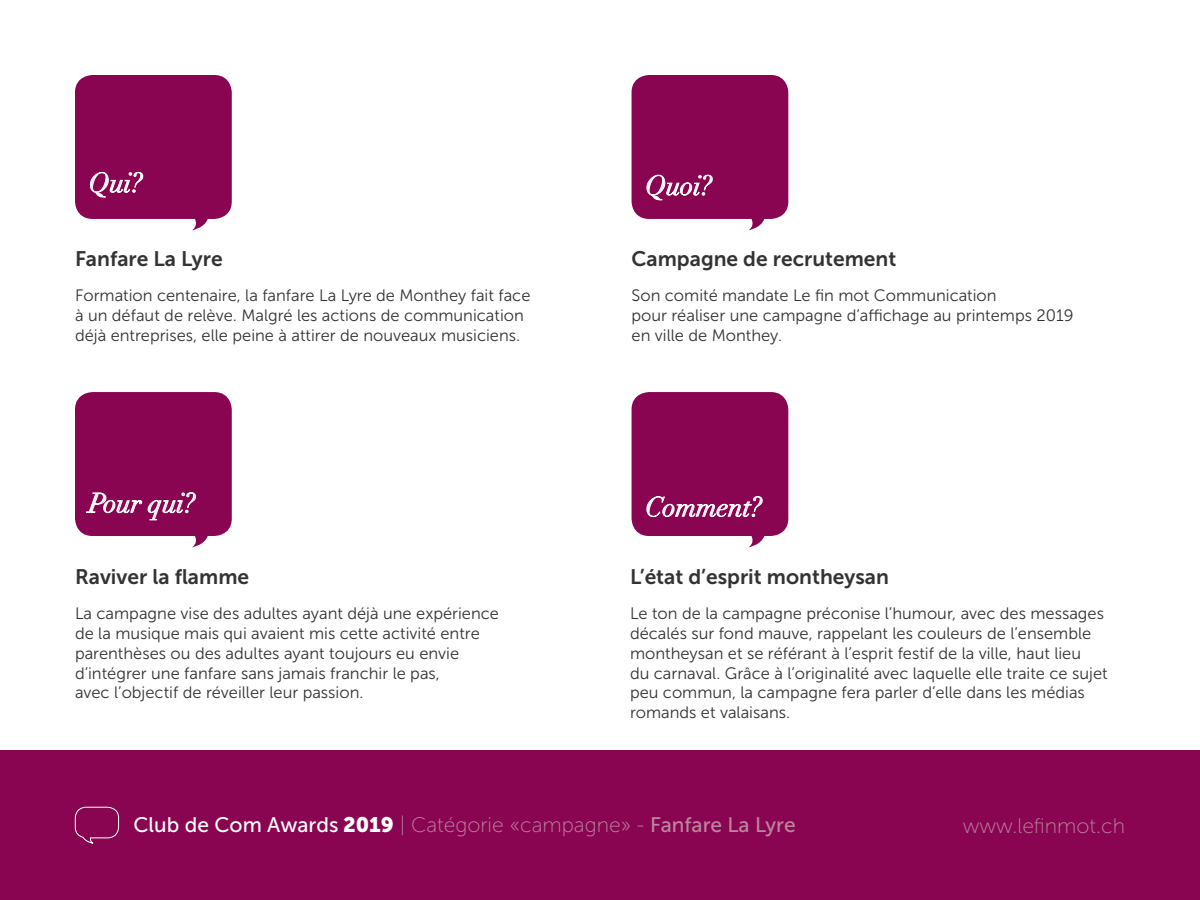
<style>
.page{position:relative;width:1200px;height:900px;background:#fff}
.page>*{position:absolute;margin:0;border:0;box-sizing:border-box;transform-origin:0 0}
.t1{font:italic 27px "Didot";color:#fff}
.t2{font:21px "Museo Sans 700";color:#333}
.t3{font:21px "Museo Sans 100";color:#be84a1}
.t4{font:16.5px/19.8px "Museo Sans 300";color:#333}
.s1{font-family:"Museo Sans 500";color:#fff}
.s2{font-family:"Museo Sans 900";color:#fff}
.s3{font-family:"Museo Sans 500"}
</style>
<div class="page">
<div style="left:0;top:750px;width:1200px;height:150px;background:#890552"></div>
<svg style="left:75px;top:807px;width:44px;height:37px"></svg>
<svg style="left:75px;top:75px;width:157px;height:155px;background:#931b61"></svg>
<svg style="left:632px;top:75px;width:156px;height:155px;background:#941c62"></svg>
<svg style="left:75px;top:392px;width:157px;height:155px;background:#941e63"></svg>
<svg style="left:632px;top:392px;width:156px;height:155px;background:#941e63"></svg>
<p class="t1" style="left:89px;top:166px;width:55px">Qui?</p>
<p class="t1" style="left:645px;top:169px;width:68px">Quoi?</p>
<p class="t2" style="left:75px;top:247px;width:149px">Fanfare La Lyre</p>
<p class="t4" style="left:75px;top:285px;width:457px">Formation centenaire, la fanfare La Lyre de Monthey fait face à un défaut de relève. Malgré les actions de communication déjà entreprises, elle peine à attirer de nouveaux musiciens.</p>
<p class="t2" style="left:632px;top:247px;width:266px">Campagne de recrutement</p>
<p class="t4" style="left:632px;top:285px;width:444px">Son comité mandate Le fin mot Communication<br>pour réaliser une campagne d’affichage au printemps 2019 en ville de Monthey.</p>
<p class="t1" style="left:89px;top:486px;width:108px">Pour qui?</p>
<p class="t1" style="left:645px;top:490px;width:118px">Comment?</p>
<p class="t2" style="left:75px;top:565px;width:176px">Raviver la flamme</p>
<p class="t4" style="left:75px;top:604px;width:426px">La campagne vise des adultes ayant déjà une expérience de la musique mais qui avaient mis cette activité entre parenthèses ou des adultes ayant toujours eu envie d’intégrer une fanfare sans jamais franchir le pas,<br>avec l’objectif de réveiller leur passion.</p>
<p class="t2" style="left:630px;top:565px;width:261px">L’état d’esprit montheysan</p>
<p class="t4" style="left:630px;top:604px;width:479px">Le ton de la campagne préconise l’humour, avec des messages décalés sur fond mauve, rappelant les couleurs de l’ensemble montheysan et se référant à l’esprit festif de la ville, haut lieu<br>du carnaval. Grâce à l’originalité avec laquelle elle traite ce sujet peu commun, la campagne fera parler d’elle dans les médias romands et valaisans.</p>
<p class="t3" style="left:134px;top:813px;width:664px"><span class="s1">Club de Com Awards</span> <span class="s2">2019</span> | Catégorie « campagne» - <span class="s3">Fanfare La Lyre</span></p>
<p class="t3" style="left:963px;top:815px;width:164px">www.lefinmot.ch</p>
</div>
